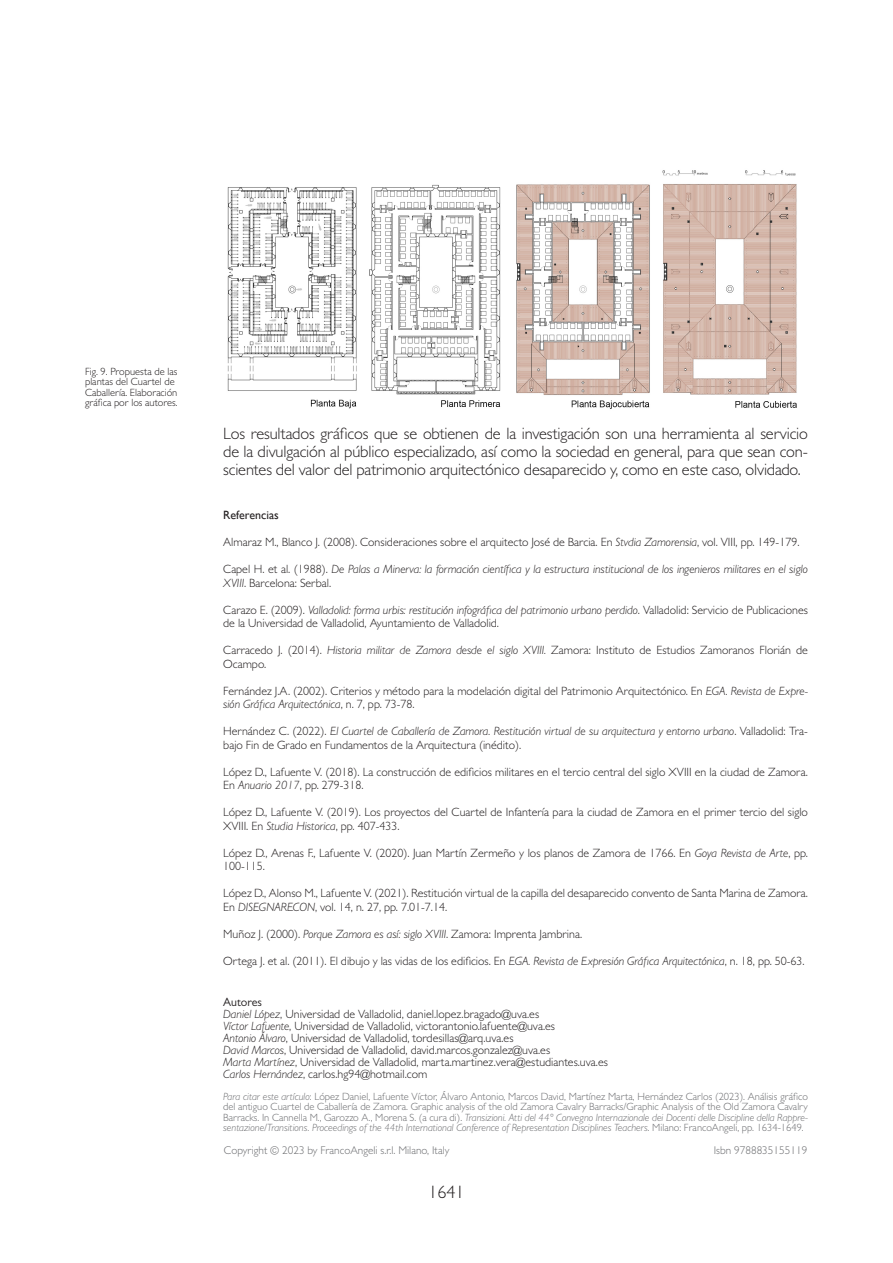
<style>
.page{position:relative;width:893px;height:1263px;background:#fff}
.page>*{position:absolute;margin:0;border:0;box-sizing:border-box;transform-origin:0 0}
.t1{font:300 18px "Gill Sans";color:#231f20}
.t2{font:300 16.5px/18px "Gill Sans";letter-spacing:-.01em;color:#231f20;text-align:justify}
.t3{font:300 12px/13.5px "Gill Sans";color:#231f20}
.t4{font:italic 300 12px/13.5px "Gill Sans";color:#231f20}
.t5{font:12px "Gill Sans";color:#231f20}
.t6{font:12px "Gill Sans";color:#231f20}
.t7{font:300 11.25px "Gill Sans";color:#6c6d70}
.t8{font:300 10.5px/10.5px "Gill Sans";color:#6c6d70;text-align:justify}
.t9{font:300 10.5px/10.5px "Gill Sans";color:#231f20}
.s1{font-style:italic}
.s2{font-style:normal}
</style>
<div class="page">
<img style="left:227px;top:170px;width:570px;height:239px">
<p class="t9" style="left:85px;top:366px;width:94px">Fig. 9. Propuesta de las plantas del Cuartel de<br>Caballería. Elaboración gráfica por los autores.</p>
<p class="t2" style="left:223px;top:424px;width:586px">Los resultados gráficos que se obtienen de la investigación son una herramienta al servicio de la divulgación al público especializado, así como la sociedad en general, para que sean con&shy;scientes del valor del patrimonio arquitectónico desaparecido y, como en este caso, olvidado.</p>
<p class="t5" style="left:223px;top:508px;width:57px">Referencias</p>
<p class="t3" style="left:223px;top:535px;width:578px">Almaraz M., Blanco J. (2008). Consideraciones sobre el arquitecto José de Barcia. En <span class="s1">Stvdia Zamorensia</span>, vol. VIII, pp. 149-179.</p>
<p class="t4" style="left:223px;top:562px;width:586px"><span class="s2">Capel H. et al. (1988).</span> De Palas a Minerva: la formación científica y la estructura institucional de los ingenieros militares en el siglo<br>XVIII<span class="s2">. Barcelona: Serbal.</span></p>
<p class="t3" style="left:223px;top:603px;width:586px">Carazo E. (2009). <span class="s1">Valladolid: forma urbis: restitución infográfica del patrimonio urbano perdido</span>. Valladolid: Servicio de Publicaciones de la Universidad de Valladolid, Ayuntamiento de Valladolid.</p>
<p class="t3" style="left:223px;top:643px;width:586px">Carracedo J. (2014). <span class="s1">Historia militar de Zamora desde el siglo XVIII.</span> Zamora: Instituto de Estudios Zamoranos Florián de<br>Ocampo.</p>
<p class="t3" style="left:223px;top:684px;width:586px">Fernández J.A. (2002). Criterios y método para la modelación digital del Patrimonio Arquitectónico. En <span class="s1">EGA. Revista de Expre&shy;sión Gráfica Arquitectónica</span>, n. 7, pp. 73-78.</p>
<p class="t3" style="left:223px;top:724px;width:586px">Hernández C. (2022). <span class="s1">El Cuartel de Caballería de Zamora. Restitución virtual de su arquitectura y entorno urbano</span>. Valladolid: Tra&shy;bajo Fin de Grado en Fundamentos de la Arquitectura (inédito).</p>
<p class="t3" style="left:223px;top:765px;width:586px">López D., Lafuente V. (2018). La construcción de edificios militares en el tercio central del siglo XVIII en la ciudad de Zamora.<br>En <span class="s1">Anuario 2017</span>, pp. 279-318.</p>
<p class="t3" style="left:223px;top:805px;width:586px">López D., Lafuente V. (2019). Los proyectos del Cuartel de Infantería para la ciudad de Zamora en el primer tercio del siglo<br>XVIII. En <span class="s1">Studia Historica</span>, pp. 407-433.</p>
<p class="t3" style="left:223px;top:846px;width:586px">López D., Arenas F., Lafuente V. (2020). Juan Martín Zermeño y los planos de Zamora de 1766. En <span class="s1">Goya Revista de Arte</span>, pp.<br>100-115.</p>
<p class="t3" style="left:223px;top:886px;width:586px">López D., Alonso M., Lafuente V. (2021). Restitución virtual de la capilla del desaparecido convento de Santa Marina de Zamora.<br>En <span class="s1">DISEGNARECON</span>, vol. 14, n. 27, pp. 7.01-7.14.</p>
<p class="t3" style="left:223px;top:927px;width:360px">Muñoz J. (2000). <span class="s1">Porque Zamora es así: siglo XVIII</span>. Zamora: Imprenta Jambrina.</p>
<p class="t3" style="left:223px;top:954px;width:583px">Ortega J. et al. (2011). El dibujo y las vidas de los edificios. En <span class="s1">EGA. Revista de Expresión Gráfica Arquitectónica</span>, n. 18, pp. 50-63.</p>
<p class="t6" style="left:223px;top:994px;width:40px">Autores</p>
<p class="t3" style="left:223px;top:1006px;width:317px"><span class="s1">Daniel López</span>, Universidad de Valladolid, daniel.lopez.bragado@uva.es</p>
<p class="t3" style="left:223px;top:1018px;width:333px"><span class="s1">Víctor Lafuente</span>, Universidad de Valladolid, victorantonio.lafuente@uva.es</p>
<p class="t3" style="left:223px;top:1030px;width:292px"><span class="s1">Antonio Álvaro</span>, Universidad de Valladolid, tordesillas@arq.uva.es</p>
<p class="t3" style="left:223px;top:1042px;width:328px"><span class="s1">David Marcos</span>, Universidad de Valladolid, david.marcos.gonzalez@uva.es</p>
<p class="t3" style="left:223px;top:1054px;width:386px"><span class="s1">Marta Martínez</span>, Universidad de Valladolid, marta.martinez.vera@estudiantes.uva.es</p>
<p class="t3" style="left:223px;top:1066px;width:206px"><span class="s1">Carlos Hernández</span>, carlos.hg94@hotmail.com</p>
<p class="t8" style="left:223px;top:1091px;width:586px"><span class="s1">Para citar este artículo</span>: López Daniel, Lafuente Víctor, Álvaro Antonio, Marcos David, Martínez Marta, Hernández Carlos (2023). Análisis gráfico del antiguo Cuartel de Caballería de Zamora. Graphic analysis of the old Zamora Cavalry Barracks/Graphic Analysis of the Old Zamora Cavalry Barracks. In Cannella M., Garozzo A., Morena S. (a cura di). <span class="s1">Transizioni. Atti del 44° Convegno Internazionale dei Docenti delle Discipline della Rappre&shy;sentazione/Transitions. Proceedings of the 44th International Conference of Representation Disciplines Teachers</span>. Milano: FrancoAngeli, pp. 1634-1649.</p>
<p class="t7" style="left:224px;top:1143px;width:227px">Copyright © 2023 by FrancoAngeli s.r.l. Milano, Italy</p>
<p class="t7" style="left:714px;top:1143px;width:95px">Isbn 9788835155119</p>
<h1 class="t1" style="left:428px;top:1181px;width:37px">1641</h1>
</div>
